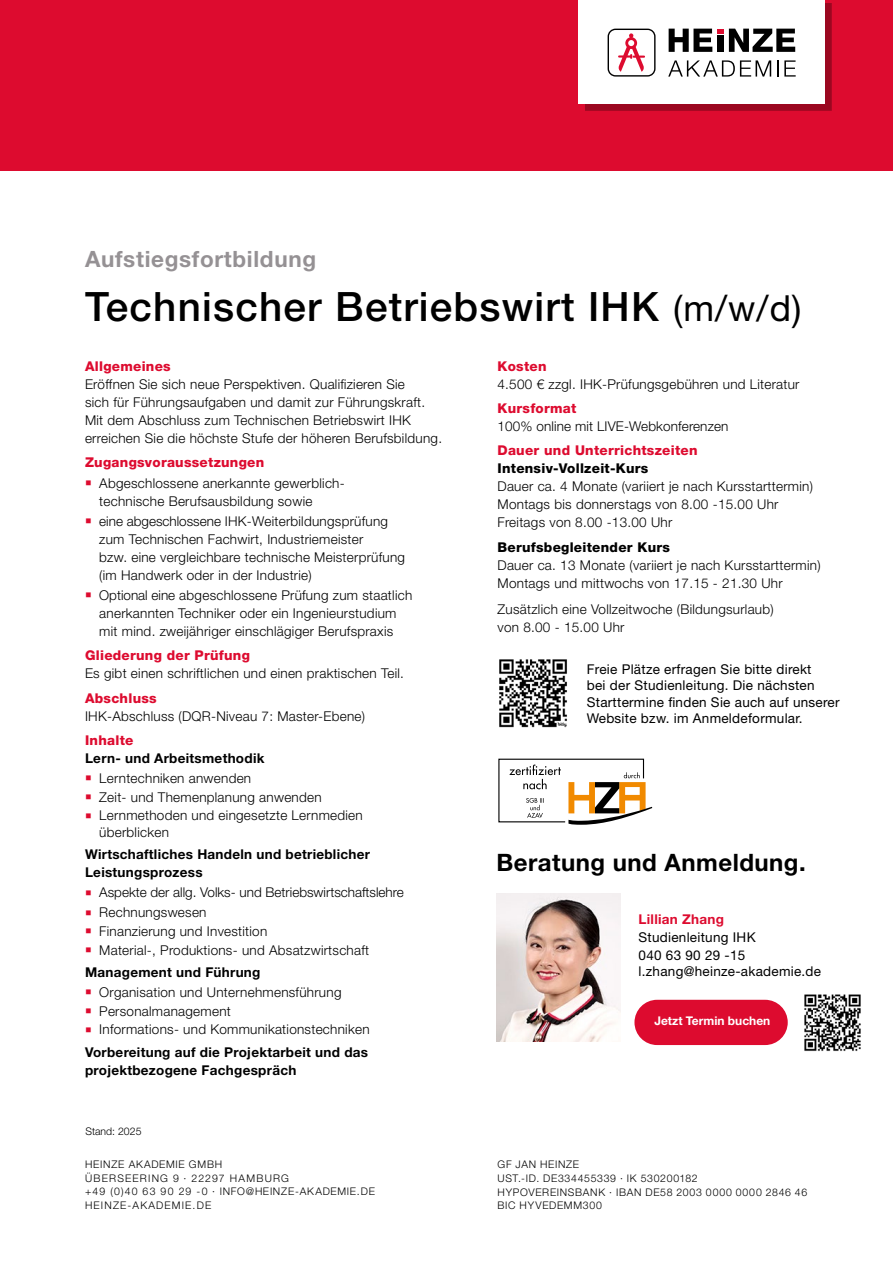
<style>
.page{position:relative;width:893px;height:1263px;background:#fff}
.page>*{position:absolute;margin:0;border:0;box-sizing:border-box;transform-origin:0 0}
.t1{font:500 40.5px "Helvetica Neue LT Pro";letter-spacing:.03em;color:#000}
.t2{font:700 24px "Helvetica Neue LT Pro";letter-spacing:.02em;color:#000}
.t3{font:700 22.5px "Helvetica Neue LT Pro";letter-spacing:.03em;color:#959194}
.t4{font:300 13.5px/18px "Helvetica Neue LT Pro";letter-spacing:.02em;color:#000}
.t5{font:13.5px/16.5px "Helvetica Neue LT Pro";letter-spacing:.02em;color:#000}
.t6{font:800 13.5px "Helvetica Neue LT Pro";letter-spacing:.02em;color:#dd0b2f}
.t7{font:700 13.5px/18px "Helvetica Neue LT Pro";letter-spacing:.02em;color:#000}
.t8{font:300 13.5px "Helvetica Neue LT Pro";color:#000}
.t9{font:800 13.5px "Helvetica Neue LT Pro";letter-spacing:.02em;color:#000}
.t10{font:700 13.5px "Helvetica Neue LT Pro";letter-spacing:.02em;color:#dd0b2f}
.t11{font:700 12px "Helvetica Neue LT Pro";color:#fff}
.t12{font:300 10.5px/13.5px "Helvetica Neue LT Pro";letter-spacing:.11em;color:#000}
.t13{font:300 10.5px/13.5px "Helvetica Neue LT Pro";letter-spacing:.07em;color:#000}
.t14{font:300 10.5px "Helvetica Neue LT Pro";color:#000}
.s1{font-weight:400;font-size:36px}
.s2{font-family:"Minion Pro";font-weight:400;font-size:16.5px;color:#dd0b2f}
.s3{font-weight:700}
</style>
<div class="page">
<div style="left:0;top:0;width:893px;height:171px;background:#dd0b2f"></div>
<div style="left:585px;top:3px;width:246px;height:108px;background:#9b0720"></div>
<div style="left:578px;top:0;width:247px;height:104px;background:#fff"></div>
<svg style="left:668px;top:60px;width:103px;height:17px"></svg>
<svg style="left:777px;top:60px;width:19px;height:17px"></svg>
<svg style="left:669px;top:29px;width:43px;height:23px"></svg>
<svg style="left:718px;top:29px;width:77px;height:23px"></svg>
<svg style="left:608px;top:29px;width:47px;height:48px"></svg>
<img style="left:499px;top:659px;width:68px;height:25px">
<svg style="left:498px;top:684px;width:154px;height:141px"></svg>
<img style="left:804px;top:994px;width:57px;height:58px">
<div style="left:634px;top:1000px;width:154px;height:45px;background:#dd0b2f;border-radius:23px"></div>
<img style="left:496px;top:893px;width:124px;height:148px">
<h3 class="t3" style="left:85px;top:245px;width:233px">Aufstiegsfortbildung</h3>
<h1 class="t1" style="left:85px;top:282px;width:718px">Technischer Betriebswirt IHK <span class="s1">(m/w/d)</span></h1>
<p class="t6" style="left:85px;top:358px;width:87px">Allgemeines</p>
<p class="t4" style="left:85px;top:375px;width:359px">Eröffnen Sie sich neue Perspektiven. Qualifizieren Sie<br>sich für Führungsaufgaben und damit zur Führungskraft.<br>Mit dem Abschluss zum Technischen Betriebswirt IHK erreichen Sie die höchste Stufe der höheren Berufsbildung.</p>
<p class="t6" style="left:85px;top:455px;width:181px">Zugangsvoraussetzungen</p>
<p class="t4" style="left:99px;top:473px;width:247px;text-indent:-14px"><span class="s2">■</span> Abgeschlossene anerkannte gewerblich&shy;technische Berufsausbildung sowie</p>
<p class="t4" style="left:99px;top:512px;width:307px;text-indent:-14px"><span class="s2">■</span> eine abgeschlossene IHK-Weiterbildungsprüfung zum Technischen Fachwirt, Industriemeister<br>bzw. eine vergleichbare technische Meisterprüfung (im Handwerk oder in der Industrie)</p>
<p class="t4" style="left:85px;top:586px;width:329px;text-align:center"><span class="s2">■</span> Optional eine abgeschlossene Prüfung zum staatlich anerkannten Techniker oder ein Ingenieurstudium<br>mit mind. zweijähriger einschlägiger Berufspraxis</p>
<p class="t6" style="left:85px;top:647px;width:166px">Gliederung der Prüfung</p>
<p class="t4" style="left:85px;top:664px;width:320px">Es gibt einen schriftlichen und einen praktischen Teil.</p>
<p class="t6" style="left:85px;top:690px;width:73px">Abschluss</p>
<p class="t4" style="left:85px;top:706px;width:282px">IHK-Abschluss (DQR-Niveau 7: Master-Ebene)</p>
<p class="t6" style="left:85px;top:732px;width:50px">Inhalte</p>
<p class="t7" style="left:85px;top:749px;width:181px">Lern- und Arbeitsmethodik</p>
<p class="t4" style="left:85px;top:769px;width:168px"><span class="s2">■</span> Lerntechniken anwenden</p>
<p class="t4" style="left:85px;top:788px;width:238px"><span class="s2">■</span> Zeit- und Themenplanung anwenden</p>
<p class="t4" style="left:99px;top:807px;width:265px;line-height:16.5px;text-indent:-14px"><span class="s2">■</span> Lernmethoden und eingesetzte Lernmedien überblicken</p>
<p class="t7" style="left:85px;top:845px;width:286px">Wirtschaftliches Handeln und betrieblicher<br>Leistungsprozess</p>
<p class="t8" style="left:85px;top:884px;width:320px"><span class="s2">■</span> Aspekte der allg. Volks- und Betriebswirtschaftslehre</p>
<p class="t4" style="left:85px;top:903px;width:123px"><span class="s2">■</span> Rechnungswesen</p>
<p class="t4" style="left:85px;top:922px;width:184px"><span class="s2">■</span> Finanzierung und Investition</p>
<p class="t4" style="left:85px;top:938px;width:286px;line-height:22.2px"><span class="s2">■</span> Material-, Produktions- und Absatzwirtschaft<br><span class="s3">Management und Führung</span></p>
<p class="t4" style="left:85px;top:983px;width:258px"><span class="s2">■</span> Organisation und Unternehmensführung</p>
<p class="t4" style="left:85px;top:1002px;width:147px"><span class="s2">■</span> Personalmanagement</p>
<p class="t4" style="left:85px;top:1018px;width:286px;line-height:22.2px"><span class="s2">■</span> Informations- und Kommunikationstechniken<br><span class="s3">Vorbereitung auf die Projektarbeit und das</span></p>
<p class="t7" style="left:85px;top:1060px;width:213px">projektbezogene Fachgespräch</p>
<p class="t14" style="left:85px;top:1124px;width:58px">Stand: 2025</p>
<p class="t6" style="left:497px;top:358px;width:51px">Kosten</p>
<p class="t4" style="left:497px;top:375px;width:304px">4.500 € zzgl. IHK-Prüfungsgebühren und Literatur</p>
<p class="t6" style="left:497px;top:401px;width:80px">Kursformat</p>
<p class="t4" style="left:497px;top:417px;width:232px">100% online mit LIVE-Webkonferenzen</p>
<p class="t6" style="left:497px;top:443px;width:202px">Dauer und Unterrichtszeiten</p>
<p class="t9" style="left:497px;top:461px;width:152px">Intensiv-Vollzeit-Kurs</p>
<p class="t4" style="left:497px;top:477px;width:317px">Dauer ca. 4 Monate (variiert je nach Kursstarttermin)<br>Montags bis donnerstags von 8.00 -15.00 Uhr<br>Freitags von 8.00 -13.00 Uhr</p>
<p class="t9" style="left:497px;top:539px;width:174px">Berufsbegleitender Kurs</p>
<p class="t4" style="left:497px;top:556px;width:325px">Dauer ca. 13 Monate (variiert je nach Kursstarttermin)<br>Montags und mittwochs von 17.15 - 21.30 Uhr</p>
<p class="t4" style="left:497px;top:600px;width:278px">Zusätzlich eine Vollzeitwoche (Bildungsurlaub) von 8.00 - 15.00 Uhr</p>
<p class="t5" style="left:587px;top:660px;width:254px">Freie Plätze erfragen Sie bitte direkt<br>bei der Studienleitung. Die nächsten Starttermine finden Sie auch auf unserer Website bzw. im Anmeldeformular.</p>
<h2 class="t2" style="left:496px;top:848px;width:311px">Beratung und Anmeldung.</h2>
<p class="t10" style="left:639px;top:911px;width:87px">Lillian Zhang</p>
<p class="t5" style="left:639px;top:928px;width:119px;line-height:17.7px">Studienleitung IHK<br>040 63 90 29 -15</p>
<p class="t5" style="left:639px;top:963px;width:184px">l.zhang@heinze-akademie.de</p>
<p class="t11" style="left:654px;top:1013px;width:118px">Jetzt Termin buchen</p>
<p class="t12" style="left:85px;top:1158px;width:291px">HEINZE AKADEMIE GMBH<br>ÜBERSEERING 9 · 22297 HAMBURG<br>+49 (0)40 63 90 29 -0 · INFO@HEINZE-AKADEMIE.DE<br>HEINZE-AKADEMIE.DE</p>
<p class="t13" style="left:497px;top:1158px;width:311px">GF JAN HEINZE<br>UST.-ID. DE334455339 · IK 530200182<br>HYPOVEREINSBANK · IBAN DE58 2003 0000 0000 2846 46<br>BIC HYVEDEMM300</p>
</div>
